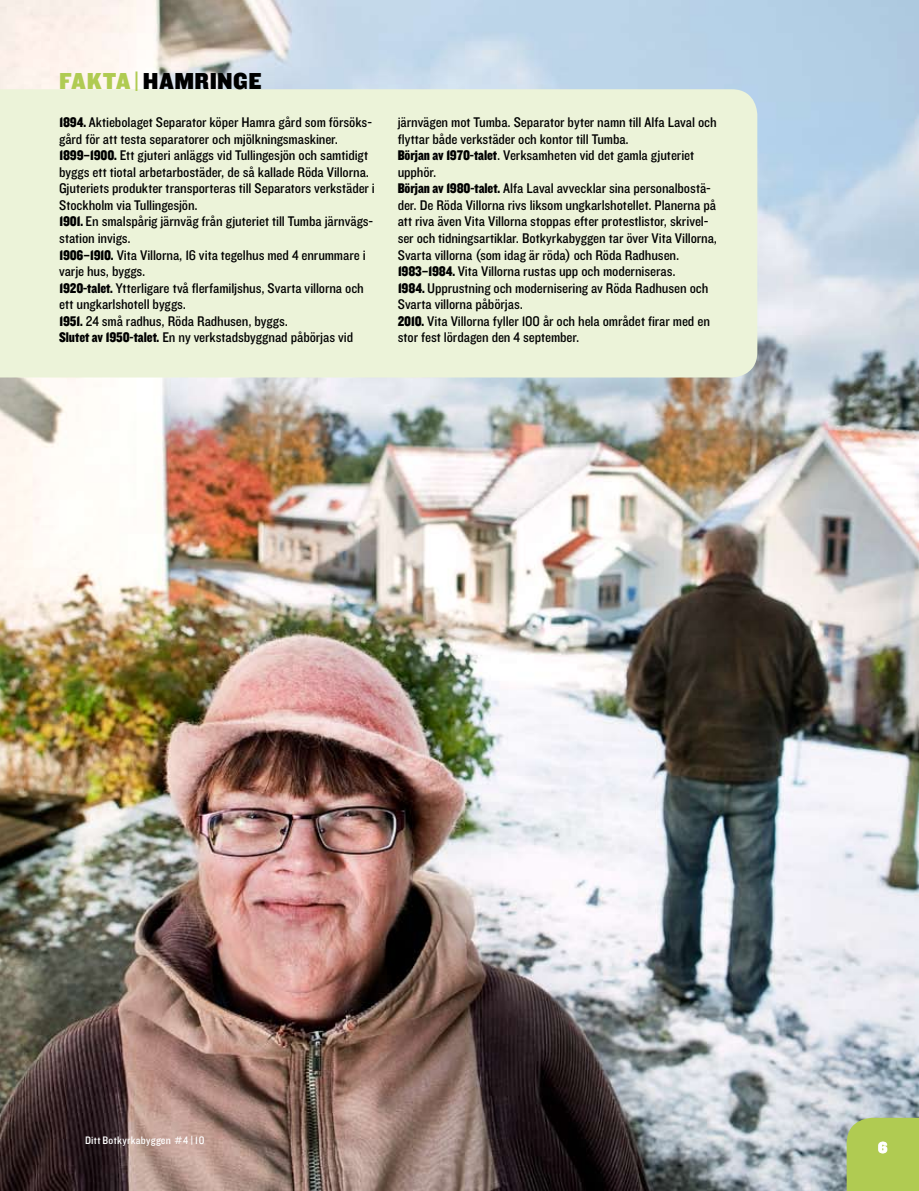
<style>
.page{position:relative;width:919px;height:1191px;background:#fff}
.page>*{position:absolute;margin:0;border:0;box-sizing:border-box;transform-origin:0 0}
.t1{font:24px "Knockout HTF71 Full Middlewt";letter-spacing:.025em;color:#000}
.t2{font:16.5px "Knockout HTF91 Ultmt Middlewt";color:#fff}
.t3{font:14.55px/16.5px "Knockout HTF30 Junior Welterwt";letter-spacing:-.005em;color:#000}
.t4{font:11.25px "Knockout HTF30 Junior Welterwt";letter-spacing:.02em;color:#fff}
.s1{color:#b0cb52}
.s2{font-family:"Knockout HTF70 Full Welterwt"}
</style>
<div class="page">
<img style="left:0;top:0;width:918px;height:1191px">
<div style="left:846px;top:1117px;width:72px;height:74px;background:#b0cb52"></div>
<div style="left:0;top:89px;width:757px;height:288px;background:#ecf3d9"></div>
<h1 class="t1" style="left:59px;top:68px;width:202px"><span class="s1">FAKTA |</span> HAMRINGE</h1>
<p class="t3" style="left:59px;top:115px;width:317px"><span class="s2">1894.</span> Aktiebolaget Separator köper Hamra gård som försöks&shy;gård för att testa separatorer och mjölkningsmaskiner.<br><span class="s2">1899–1900.</span> Ett gjuteri anläggs vid Tullingesjön och samtidigt byggs ett tiotal arbetarbostäder, de så kallade Röda Villorna.<br>Gjuteriets produkter transporteras till Separators verkstäder i Stockholm via Tullingesjön.<br><span class="s2">1901.</span> En smalspårig järnväg från gjuteriet till Tumba järnvägs&shy;station invigs.<br><span class="s2">1906–1910.</span> Vita Villorna, 16 vita tegelhus med 4 enrummare i varje hus, byggs.<br><span class="s2">1920-talet.</span> Ytterligare två flerfamiljshus, Svarta villorna och ett ungkarlshotell byggs.<br><span class="s2">1951.</span> 24 små radhus, Röda Radhusen, byggs.<br><span class="s2">Slutet av 1950-talet.</span> En ny verkstadsbyggnad påbörjas vid</p>
<p class="t3" style="left:397px;top:115px;width:321px">järnvägen mot Tumba. Separator byter namn till Alfa Laval och flyttar både verkstäder och kontor till Tumba.<br><span class="s2">Början av 1970-talet</span>. Verksamheten vid det gamla gjuteriet upphör.<br><span class="s2">Början av 1980-talet.</span> Alfa Laval avvecklar sina personalbostä&shy;der. De Röda Villorna rivs liksom ungkarlshotellet. Planerna på att riva även Vita Villorna stoppas efter protestlistor, skrivel&shy;ser och tidningsartiklar. Botkyrkabyggen tar över Vita Villorna, Svarta villorna (som idag är röda) och Röda Radhusen.<br><span class="s2">1983–1984.</span> Vita Villorna rustas upp och moderniseras.<br><span class="s2">1984.</span> Upprustning och modernisering av Röda Radhusen och Svarta villorna påbörjas.<br><span class="s2">2010.</span> Vita Villorna fyller 100 år och hela området firar med en stor fest lördagen den 4 september.</p>
<p class="t4" style="left:85px;top:1134px;width:121px">Ditt Botkyrkabyggen #4 | 10</p>
<p class="t2" style="left:878px;top:1137px;width:11px">6</p>
</div>
